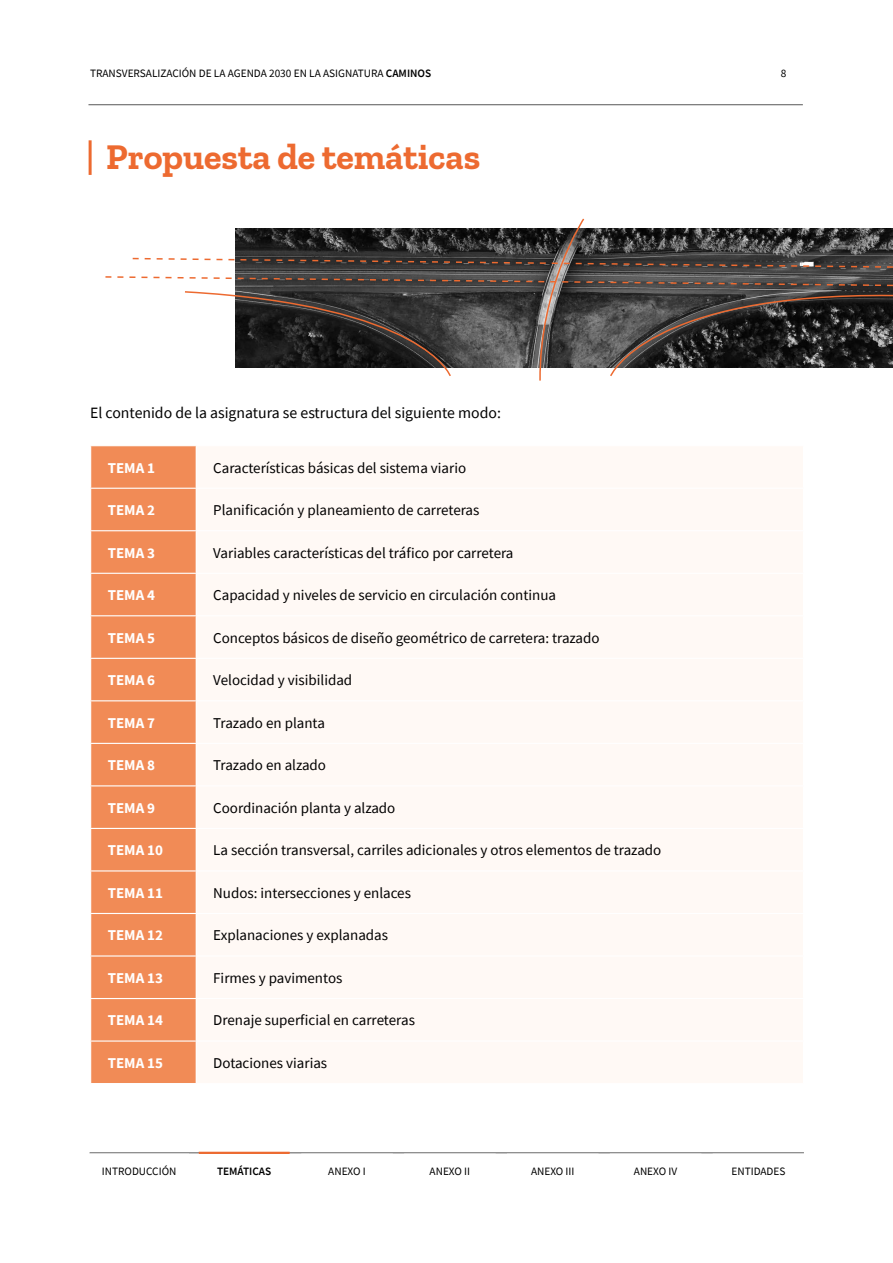
<style>
.page{position:relative;width:893px;height:1263px;background:#fff}
.page>*{position:absolute;margin:0;border:0;box-sizing:border-box;transform-origin:0 0}
.t1{font:700 36px "Zilla Slab";color:#ed6a30}
.t2{font:15.75px "Source Sans Pro";color:#000}
.t3{font:15px "Source Sans Pro";color:#000}
.t4{font:700 15px "Source Sans Pro";color:#fff}
.t5{font:11.25px "Source Sans Pro";color:#000}
.t6{font:600 11.25px "Source Sans Pro";color:#000}
.s1{font-weight:600}
</style>
<div class="page">
<div style="left:91px;top:446px;width:105px;height:637px;background:#f18b56"></div>
<hr style="left:90px;top:488px;width:106px;height:1px;background:#fff">
<hr style="left:90px;top:530px;width:106px;height:1px;background:#fff">
<hr style="left:90px;top:573px;width:106px;height:1px;background:#fff">
<hr style="left:90px;top:615px;width:106px;height:1px;background:#fff">
<hr style="left:90px;top:658px;width:106px;height:1px;background:#fff">
<hr style="left:90px;top:700px;width:106px;height:1px;background:#fff">
<hr style="left:90px;top:743px;width:106px;height:1px;background:#fff">
<hr style="left:90px;top:785px;width:106px;height:1px;background:#fff">
<hr style="left:90px;top:828px;width:106px;height:1px;background:#fff">
<hr style="left:90px;top:870px;width:106px;height:1px;background:#fff">
<hr style="left:90px;top:913px;width:106px;height:1px;background:#fff">
<hr style="left:90px;top:955px;width:106px;height:1px;background:#fff">
<hr style="left:90px;top:998px;width:106px;height:1px;background:#fff">
<hr style="left:90px;top:1040px;width:106px;height:1px;background:#fff">
<hr style="left:89px;top:140px;width:3px;height:35px;background:#ed6a30">
<svg style="left:105px;top:218px;width:788px;height:163px"></svg>
<hr style="left:88px;top:104px;width:715px;height:1px;background:#575756">
<hr style="left:90px;top:1152px;width:714px;height:1px;background:#575756">
<hr style="left:199px;top:1152px;width:91px;height:2px;background:#ed6a30">
<p class="t5" style="left:90px;top:66px;width:343px">TRANSVERSALIZACIÓN DE LA AGENDA 2030 EN LA ASIGNATURA <span class="s1">CAMINOS</span></p>
<p class="t5" style="left:781px;top:66px;width:7px">8</p>
<h1 class="t1" style="left:106px;top:136px;width:375px">Propuesta de temáticas</h1>
<p class="t2" style="left:90px;top:403px;width:412px">El contenido de la asignatura se estructura del siguiente modo:</p>
<p class="t4" style="left:108px;top:457px;width:49px">TEMA 1</p>
<p class="t3" style="left:213px;top:458px;width:254px">Características básicas del sistema viario</p>
<p class="t4" style="left:108px;top:500px;width:49px">TEMA 2</p>
<p class="t3" style="left:213px;top:501px;width:268px">Planificación y planeamiento de carreteras</p>
<p class="t4" style="left:108px;top:542px;width:49px">TEMA 3</p>
<p class="t3" style="left:213px;top:543px;width:302px">Variables características del tráfico por carretera</p>
<p class="t4" style="left:108px;top:585px;width:49px">TEMA 4</p>
<p class="t3" style="left:213px;top:586px;width:344px">Capacidad y niveles de servicio en circulación continua</p>
<p class="t4" style="left:108px;top:627px;width:49px">TEMA 5</p>
<p class="t3" style="left:213px;top:628px;width:388px">Conceptos básicos de diseño geométrico de carretera: trazado</p>
<p class="t4" style="left:108px;top:670px;width:49px">TEMA 6</p>
<p class="t3" style="left:213px;top:671px;width:141px">Velocidad y visibilidad</p>
<p class="t4" style="left:108px;top:713px;width:49px">TEMA 7</p>
<p class="t3" style="left:213px;top:713px;width:113px">Trazado en planta</p>
<p class="t4" style="left:108px;top:755px;width:49px">TEMA 8</p>
<p class="t3" style="left:213px;top:756px;width:114px">Trazado en alzado</p>
<p class="t4" style="left:108px;top:798px;width:49px">TEMA 9</p>
<p class="t3" style="left:213px;top:798px;width:184px">Coordinación planta y alzado</p>
<p class="t4" style="left:108px;top:840px;width:57px">TEMA 10</p>
<p class="t3" style="left:213px;top:841px;width:450px">La sección transversal, carriles adicionales y otros elementos de trazado</p>
<p class="t4" style="left:108px;top:883px;width:57px">TEMA 11</p>
<p class="t3" style="left:213px;top:883px;width:199px">Nudos: intersecciones y enlaces</p>
<p class="t4" style="left:108px;top:925px;width:57px">TEMA 12</p>
<p class="t3" style="left:213px;top:926px;width:176px">Explanaciones y explanadas</p>
<p class="t4" style="left:108px;top:968px;width:57px">TEMA 13</p>
<p class="t3" style="left:213px;top:968px;width:131px">Firmes y pavimentos</p>
<p class="t4" style="left:108px;top:1010px;width:57px">TEMA 14</p>
<p class="t3" style="left:213px;top:1011px;width:203px">Drenaje superficial en carreteras</p>
<p class="t4" style="left:108px;top:1053px;width:57px">TEMA 15</p>
<p class="t3" style="left:213px;top:1053px;width:115px">Dotaciones viarias</p>
<p class="t5" style="left:102px;top:1164px;width:76px">INTRODUCCIÓN</p>
<p class="t6" style="left:217px;top:1164px;width:56px">TEMÁTICAS</p>
<p class="t5" style="left:328px;top:1164px;width:39px">ANEXO I</p>
<p class="t5" style="left:430px;top:1164px;width:42px">ANEXO II</p>
<p class="t5" style="left:531px;top:1164px;width:45px">ANEXO III</p>
<p class="t5" style="left:634px;top:1164px;width:45px">ANEXO IV</p>
<p class="t5" style="left:731px;top:1164px;width:55px">ENTIDADES</p>
</div>
